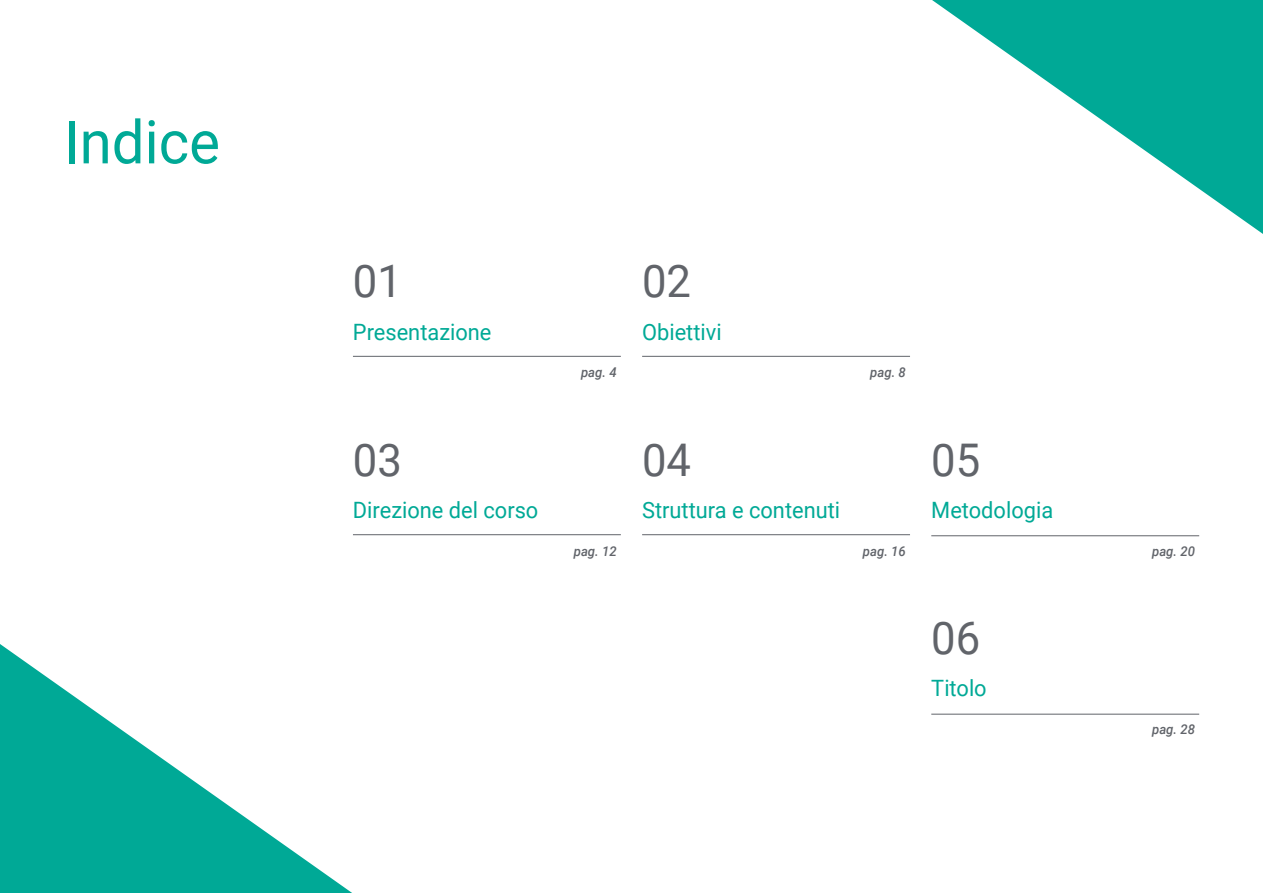
<style>
.page{position:relative;width:1263px;height:893px;background:#fff}
.page>*{position:absolute;margin:0;border:0;box-sizing:border-box;transform-origin:0 0}
.t1{font:60px "Roboto";color:#00a996}
.t2{font:45px "Roboto";color:#61646a}
.t3{font:22.5px "Roboto";color:#00a996}
.t4{font:italic 500 13.5px "Roboto";color:#61646a}
</style>
<div class="page">
<svg style="left:0;top:644px;width:352px;height:249px"></svg>
<svg style="left:932px;top:0;width:331px;height:234px"></svg>
<hr style="left:353px;top:356px;width:268px;height:1px;background:#61646a">
<hr style="left:642px;top:534px;width:268px;height:1px;background:#61646a">
<hr style="left:642px;top:356px;width:268px;height:1px;background:#61646a">
<hr style="left:931px;top:535px;width:268px;height:1px;background:#61646a">
<hr style="left:931px;top:714px;width:268px;height:1px;background:#61646a">
<hr style="left:353px;top:534px;width:268px;height:1px;background:#61646a">
<h1 class="t1" style="left:64px;top:100px;width:158px">Indice</h1>
<h2 class="t2" style="left:353px;top:250px;width:51px">01</h2>
<h2 class="t2" style="left:642px;top:250px;width:51px">02</h2>
<p class="t3" style="left:353px;top:316px;width:140px">Presentazione</p>
<p class="t4" style="left:581px;top:363px;width:37px">pag. 4</p>
<p class="t3" style="left:642px;top:316px;width:81px">Obiettivi</p>
<p class="t4" style="left:870px;top:363px;width:37px">pag. 8</p>
<h2 class="t2" style="left:353px;top:428px;width:51px">03</h2>
<p class="t3" style="left:353px;top:494px;width:187px">Direzione del corso</p>
<p class="t4" style="left:574px;top:542px;width:44px">pag. 12</p>
<h2 class="t2" style="left:642px;top:428px;width:51px">04</h2>
<p class="t3" style="left:642px;top:494px;width:200px">Struttura e contenuti</p>
<p class="t4" style="left:863px;top:542px;width:44px">pag. 16</p>
<h2 class="t2" style="left:931px;top:428px;width:51px">05</h2>
<p class="t3" style="left:931px;top:494px;width:123px">Metodologia</p>
<h2 class="t2" style="left:931px;top:607px;width:51px">06</h2>
<p class="t3" style="left:931px;top:673px;width:57px">Titolo</p>
<p class="t4" style="left:1152px;top:542px;width:44px">pag. 20</p>
<p class="t4" style="left:1152px;top:720px;width:44px">pag. 28</p>
</div>
